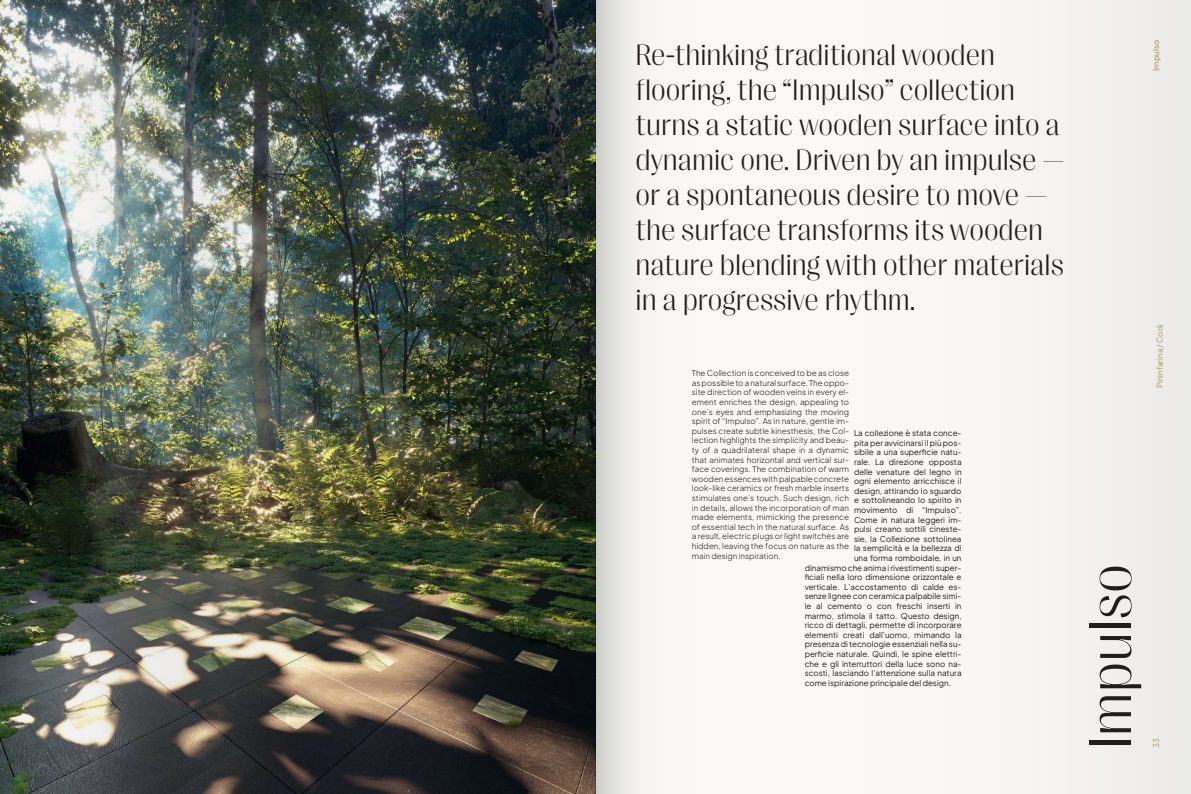
<style>
.page{position:relative;width:1191px;height:794px;background:#faf9f7}
.page>*{position:absolute;margin:0;border:0;box-sizing:border-box;transform-origin:0 0}
.t1{font:300 60px "PP Right Sans";color:#231f20}
.t2{font:300 30px/35px "PP Right Sans";color:#231f20}
.t3{font:8px/9.6px "Plus Jakarta Sans";color:#231f20;text-align:justify}
.t4{font:8px "Plus Jakarta Sans";color:#bba659}
</style>
<div class="page">
<img style="left:0;top:0;width:484px;height:794px">
<div style="left:595px;top:0;width:107px;height:794px;background:linear-gradient(to right,#dcdcd9,#fff)"></div>
<svg style="left:484px;top:0;width:111px;height:794px;background:#252e22"></svg>
<div style="left:856px;top:0;width:335px;height:794px;background:#f6f5f3"></div>
<img style="left:55px;top:0;width:273px;height:794px">
<p class="t2" style="left:635px;top:37px;width:431px">Re-thinking traditional wooden flooring, the “Impulso” collection turns a static wooden surface into a dynamic one. Driven by an impulse — or a spontaneous desire to move — the surface transforms its wooden nature blending with other materials in a progressive rhythm.</p>
<p class="t3" style="left:692px;top:367px;width:159px">The Collection is conceived to be as close as possible to a natural surface. The oppo&shy;site direction of wooden veins in every el&shy;ement enriches the design, appealing to one’s eyes and emphasizing the moving spirit of “Impulso”. As in nature, gentle im&shy;pulses create subtle kinesthesis, the Col&shy;lection highlights the simplicity and beau&shy;ty of a quadrilateral shape in a dynamic that animates horizontal and vertical sur&shy;face coverings. The combination of warm wooden essences with palpable concrete look-like ceramics or fresh marble inserts stimulates one’s touch. Such design, rich in details, allows the incorporation of man made elements, mimicking the presence of essential tech in the natural surface. As a result, electric plugs or light switches are hidden, leaving the focus on nature as the main design inspiration.</p>
<p class="t3" style="left:854px;top:427px;width:109px">La collezione è stata conce-</p>
<p class="t3" style="left:854px;top:437px;width:109px">pita per avvicinarsi il più pos-</p>
<p class="t3" style="left:854px;top:447px;width:109px">sibile a una superficie natu-</p>
<p class="t3" style="left:854px;top:456px;width:109px">rale. La direzione opposta</p>
<p class="t3" style="left:854px;top:466px;width:109px">delle venature del legno in</p>
<p class="t3" style="left:854px;top:475px;width:109px">ogni elemento arricchisce il</p>
<p class="t3" style="left:854px;top:485px;width:109px">design, attirando lo sguardo</p>
<p class="t3" style="left:854px;top:495px;width:109px">e sottolineando lo spirito in</p>
<p class="t3" style="left:854px;top:504px;width:109px">movimento di “Impulso”.</p>
<p class="t3" style="left:854px;top:514px;width:109px">Come in natura leggeri im-</p>
<p class="t3" style="left:854px;top:523px;width:109px">pulsi creano sottili cineste-</p>
<p class="t3" style="left:854px;top:533px;width:109px">sie, la Collezione sottolinea</p>
<p class="t3" style="left:854px;top:543px;width:109px">la semplicità e la bellezza di</p>
<p class="t3" style="left:854px;top:552px;width:109px">una forma romboidale, in un</p>
<p class="t3" style="left:804px;top:562px;width:158px">dinamismo che anima i rivestimenti super-</p>
<p class="t3" style="left:804px;top:571px;width:158px">ficiali nella loro dimensione orizzontale e</p>
<p class="t3" style="left:804px;top:581px;width:158px">verticale. L’accostamento di calde es-</p>
<p class="t3" style="left:804px;top:591px;width:158px">senze lignee con ceramica palpabile simi-</p>
<p class="t3" style="left:804px;top:600px;width:158px">le al cemento o con freschi inserti in</p>
<p class="t3" style="left:804px;top:610px;width:158px">marmo, stimola il tatto. Questo design,</p>
<p class="t3" style="left:804px;top:619px;width:158px">ricco di dettagli, permette di incorporare</p>
<p class="t3" style="left:804px;top:629px;width:158px">elementi creati dall’uomo, mimando la</p>
<p class="t3" style="left:804px;top:639px;width:158px">presenza di tecnologie essenziali nella su-</p>
<p class="t3" style="left:804px;top:648px;width:158px">perficie naturale. Quindi, le spine elettri-</p>
<p class="t3" style="left:804px;top:658px;width:158px">che e gli interruttori della luce sono na-</p>
<p class="t3" style="left:804px;top:667px;width:158px">scosti, lasciando l’attenzione sulla natura</p>
<p class="t3" style="left:804px;top:677px;width:148px">come ispirazione principale del design.</p>
<p class="t4" style="left:1149px;top:71px;width:32px;rotate:-90deg">Impulso</p>
<p class="t4" style="left:1153px;top:388px;width:65px;rotate:-90deg">Pininfarina / Corà</p>
<h1 class="t1" style="left:1078px;top:749px;width:187px;rotate:-90deg">Impulso</h1>
<p class="t4" style="left:1149px;top:748px;width:11px;rotate:-90deg">33</p>
</div>
